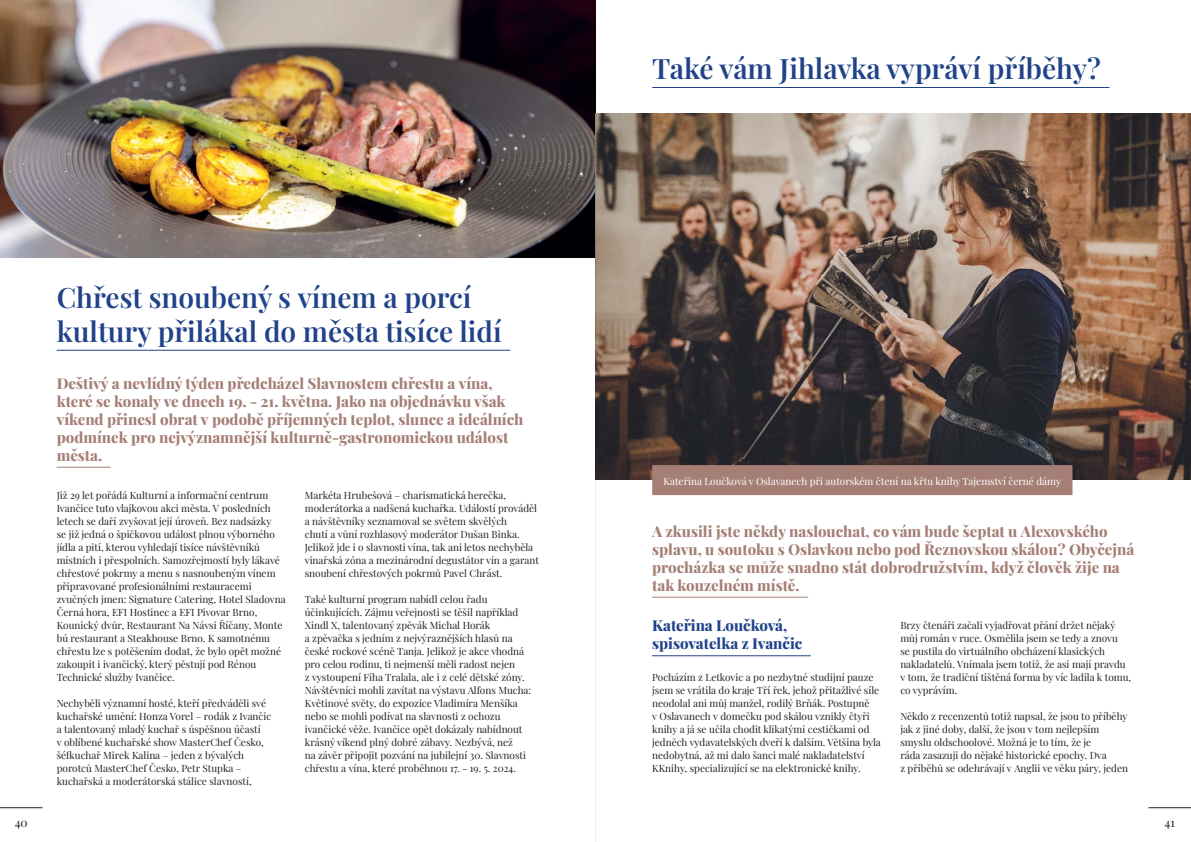
<style>
.page{position:relative;width:1191px;height:842px;background:#fff}
.page>*{position:absolute;margin:0;border:0;box-sizing:border-box;transform-origin:0 0}
.t1{font:600 28px/33.6px "Playfair Display";color:#1f4289}
.t2{font:800 15px/18px "Playfair Display";color:#a57f75}
.t3{font:800 15px/18px "Playfair Display";color:#1f4289}
.t4{font:12px "Playfair Display";color:#231f20}
.t5{font:10px/13px "Playfair Display";color:#231f20}
.t6{font:10px "Playfair Display";color:#fff}
</style>
<div class="page">
<hr style="left:1148px;top:807px;width:43px;height:1px;background:#231f20">
<hr style="left:0;top:807px;width:43px;height:1px;background:#231f20">
<hr style="left:57px;top:350px;width:453px;height:1px;background:#1f4289">
<hr style="left:57px;top:467px;width:54px;height:1px;background:#a57f75">
<img style="left:0;top:0;width:595px;height:257px">
<hr style="left:652px;top:87px;width:457px;height:1px;background:#1f4289">
<hr style="left:652px;top:597px;width:156px;height:1px;background:#a57f75">
<hr style="left:652px;top:655px;width:159px;height:1px;background:#1f4289">
<img style="left:596px;top:114px;width:595px;height:365px">
<div style="left:652px;top:465px;width:420px;height:30px;background:#a57f75"></div>
<svg style="left:595px;top:0;width:1px;height:842px"></svg>
<h1 class="t1" style="left:57px;top:280px;width:446px">Chřest snoubený s vínem a porcí kultury přilákal do města tisíce lidí</h1>
<p class="t2" style="left:57px;top:373px;width:468px">Deštivý a nevlídný týden předcházel Slavnostem chřestu a vína, které se konaly ve dnech 19. - 21. května. Jako na objednávku však víkend přinesl obrat v podobě příjemných teplot, slunce a ideálních podmínek pro nejvýznamnější kulturně-gastronomickou událost města.</p>
<p class="t5" style="left:57px;top:489px;width:231px">Již 29 let pořádá Kulturní a informační centrum Ivančice tuto vlajkovou akci města. V posledních letech se daří zvyšovat její úroveň. Bez nadsázky<br>se již jedná o špičkovou událost plnou výborného jídla a pití, kterou vyhledají tisíce návštěvníků místních i přespolních. Samozřejmostí byly lákavé chřestové pokrmy a menu s nasnoubeným vínem připravované profesionálními restauracemi zvučných jmen: Signature Catering, Hotel Sladovna Černá hora, EFI Hostinec a EFI Pivovar Brno, Kounický dvůr, Restaurant Na Návsi Říčany, Monte bú restaurant a Steakhouse Brno. K samotnému chřestu lze s potěšením dodat, že bylo opět možné zakoupit i ivančický, který pěstují pod Rénou Technické služby Ivančice.</p>
<p class="t5" style="left:57px;top:697px;width:216px">Nechyběli významní hosté, kteří předváděli své kuchařské umění: Honza Vorel – rodák z Ivančic a talentovaný mladý kuchař s úspěšnou účastí<br>v oblíbené kuchařské show MasterChef Česko, šéfkuchař Mirek Kalina – jeden z bývalých porotců MasterChef Česko, Petr Stupka – kuchařská a moderátorská stálice slavností,</p>
<p class="t5" style="left:305px;top:489px;width:236px">Markéta Hrubešová – charismatická herečka, moderátorka a nadšená kuchařka. Událostí prováděl a návštěvníky seznamoval se světem skvělých<br>chutí a vůní rozhlasový moderátor Dušan Binka.<br>Jelikož jde i o slavnosti vína, tak ani letos nechyběla vinařská zóna a mezinárodní degustátor vín a garant snoubení chřestových pokrmů Pavel Chrást.</p>
<p class="t5" style="left:305px;top:593px;width:228px">Také kulturní program nabídl celou řadu účinkujících. Zájmu veřejnosti se těšil například Xindl X, talentovaný zpěvák Michal Horák<br>a zpěvačka s jedním z nejvýraznějších hlasů na české rockové scéně Tanja. Jelikož je akce vhodná pro celou rodinu, ti nejmenší měli radost nejen<br>z vystoupení Fíha Tralala, ale i z celé dětské zóny.<br>Návštěvníci mohli zavítat na výstavu Alfons Mucha:<br>Květinové světy, do expozice Vladimíra Menšíka nebo se mohli podívat na slavnosti z ochozu ivančické věže. Ivančice opět dokázaly nabídnout krásný víkend plný dobré zábavy. Nezbývá, než<br>na závěr připojit pozvání na jubilejní 30. Slavnosti chřestu a vína, které proběhnou 17. - 19. 5. 2024.</p>
<h1 class="t1" style="left:652px;top:51px;width:450px">Také vám Jihlavka vypráví příběhy?</h1>
<p class="t6" style="left:663px;top:474px;width:399px">Kateřina Loučková v Oslavanech při autorském čtení na křtu knihy Tajemství černé dámy</p>
<h2 class="t2" style="left:652px;top:521px;width:483px">A zkusili jste někdy naslouchat, co vám bude šeptat u Alexovského splavu, u soutoku s Oslavkou nebo pod Řeznovskou skálou? Obyčejná procházka se může snadno stát dobrodružstvím, když člověk žije na tak kouzelném místě.</h2>
<h2 class="t3" style="left:652px;top:616px;width:152px">Kateřina Loučková, spisovatelka z Ivančic</h2>
<p class="t5" style="left:900px;top:619px;width:232px">Brzy čtenáři začali vyjadřovat přání držet nějaký můj román v ruce. Osmělila jsem se tedy a znovu<br>se pustila do virtuálního obcházení klasických nakladatelů. Vnímala jsem totiž, že asi mají pravdu v tom, že tradiční tištěná forma by víc ladila k tomu, co vyprávím.</p>
<p class="t5" style="left:900px;top:710px;width:229px">Někdo z recenzentů totiž napsal, že jsou to příběhy jak z jiné doby, další, že jsou v tom nejlepším smyslu oldschoolové. Možná je to tím, že je<br>ráda zasazuji do nějaké historické epochy. Dva<br>z příběhů se odehrávají v Anglii ve věku páry, jeden</p>
<p class="t5" style="left:652px;top:671px;width:230px">Pocházím z Letkovic a po nezbytné studijní pauze jsem se vrátila do kraje Tří řek, jehož přitažlivé síle neodolal ani můj manžel, rodilý Brňák. Postupně<br>v Oslavanech v domečku pod skálou vznikly čtyři knihy a já se učila chodit klikatými cestičkami od jedněch vydavatelských dveří k dalším. Většina byla nedobytná, až mi dalo šanci malé nakladatelství KKnihy, specializující se na elektronické knihy.</p>
<p class="t4" style="left:15px;top:814px;width:15px">40</p>
<p class="t4" style="left:1164px;top:814px;width:12px">41</p>
</div>
